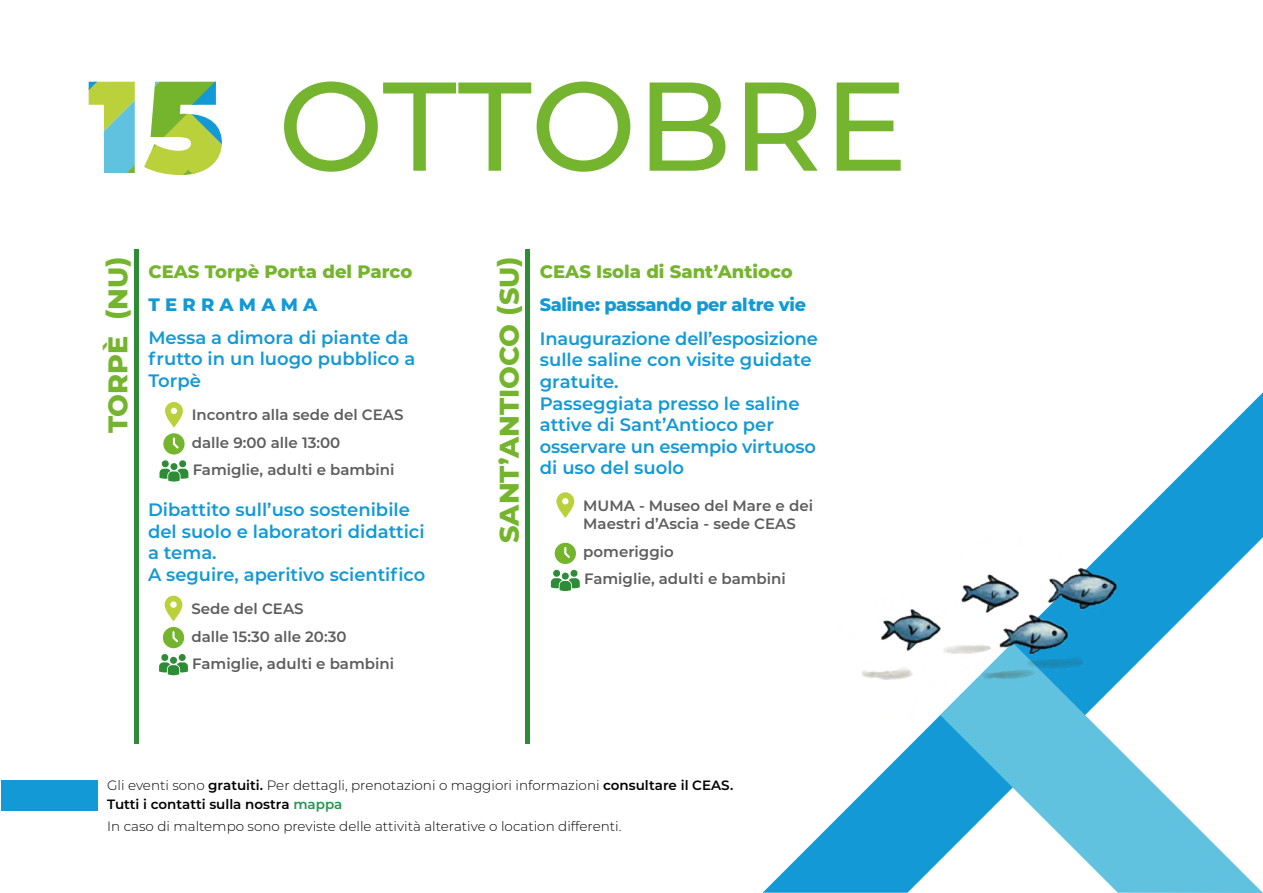
<style>
.page{position:relative;width:1263px;height:893px;background:#fff}
.page>*{position:absolute;margin:0;border:0;box-sizing:border-box;transform-origin:0 0}
.t1{font:800 27px "Montserrat";color:#75b52e}
.t2{font:600 18px/21.6px "Montserrat";color:#1299d6}
.t3{font:800 18px "Montserrat";color:#75b52e}
.t4{font:800 18px "Montserrat";letter-spacing:-.02em;color:#1299d6}
.t5{font:600 15px/18px "Montserrat";color:#5d5d5d}
.t6{font:300 13.5px/19.5px "Montserrat";color:#000}
.s1{font-weight:600}
.s2{font-weight:600;color:#229850}
</style>
<div class="page">
<svg style="left:284px;top:81px;width:617px;height:91px"></svg>
<hr style="left:525px;top:249px;width:4px;height:494px;background:#2e8c36">
<svg style="left:556px;top:492px;width:18px;height:26px"></svg>
<svg style="left:555px;top:543px;width:21px;height:21px"></svg>
<svg style="left:551px;top:570px;width:29px;height:21px"></svg>
<hr style="left:134px;top:249px;width:4px;height:494px;background:#2e8c36">
<svg style="left:165px;top:402px;width:18px;height:25px"></svg>
<svg style="left:165px;top:596px;width:17px;height:25px"></svg>
<svg style="left:163px;top:433px;width:22px;height:21px"></svg>
<svg style="left:163px;top:627px;width:21px;height:21px"></svg>
<svg style="left:159px;top:460px;width:29px;height:22px"></svg>
<svg style="left:159px;top:654px;width:29px;height:22px"></svg>
<svg style="left:89px;top:82px;width:46px;height:91px"></svg>
<svg style="left:144px;top:82px;width:78px;height:93px"></svg>
<div style="left:1px;top:780px;width:96px;height:31px;background:#1299d6"></div>
<svg style="left:763px;top:392px;width:500px;height:501px"></svg>
<svg style="left:940px;top:643px;width:323px;height:250px"></svg>
<img style="left:763px;top:531px;width:411px;height:190px">
<h1 class="t1" style="left:98px;top:433px;width:179px;rotate:-90deg">TORPÈ (NU)</h1>
<p class="t3" style="left:148px;top:258px;width:265px">CEAS Torpè Porta del Parco</p>
<p class="t4" style="left:148px;top:291px;width:170px">T E R R A M A M A</p>
<p class="t2" style="left:148px;top:326px;width:268px">Messa a dimora di piante da frutto in un luogo pubblico a<br>Torpè</p>
<p class="t5" style="left:192px;top:405px;width:213px">Incontro alla sede del CEAS</p>
<p class="t5" style="left:192px;top:433px;width:150px">dalle 9:00 alle 13:00</p>
<p class="t5" style="left:193px;top:460px;width:203px">Famiglie, adulti e bambini</p>
<p class="t2" style="left:148px;top:498px;width:279px">Dibattito sull’uso sostenibile del suolo e laboratori didattici a tema.<br>A seguire, aperitivo scientifico</p>
<p class="t5" style="left:191px;top:599px;width:114px">Sede del CEAS</p>
<p class="t5" style="left:191px;top:627px;width:157px">dalle 15:30 alle 20:30</p>
<p class="t5" style="left:192px;top:653px;width:203px">Famiglie, adulti e bambini</p>
<h1 class="t1" style="left:489px;top:543px;width:288px;rotate:-90deg">SANT’ANTIOCO (SU)</h1>
<p class="t3" style="left:540px;top:258px;width:254px">CEAS Isola di Sant’Antioco</p>
<p class="t4" style="left:540px;top:291px;width:268px">Saline: passando per altre vie</p>
<p class="t2" style="left:540px;top:327px;width:280px">Inaugurazione dell’esposizione sulle saline con visite guidate gratuite.<br>Passeggiata presso le saline attive di Sant’Antioco per osservare un esempio virtuoso di uso del suolo</p>
<p class="t5" style="left:583px;top:496px;width:231px">MUMA - Museo del Mare e dei<br>Maestri d’Ascia - sede CEAS</p>
<p class="t5" style="left:583px;top:538px;width:204px;line-height:27px">pomeriggio<br>Famiglie, adulti e bambini</p>
<p class="t6" style="left:107px;top:775px;width:628px">Gli eventi sono <span class="s1">gratuiti.</span> Per dettagli, prenotazioni o maggiori informazioni <span class="s1">consultare il CEAS.<br>Tutti i contatti sulla nostra</span> <span class="s2">mappa</span></p>
<p class="t6" style="left:107px;top:816px;width:516px">In caso di maltempo sono previste delle attività alterative o location differenti.</p>
</div>
